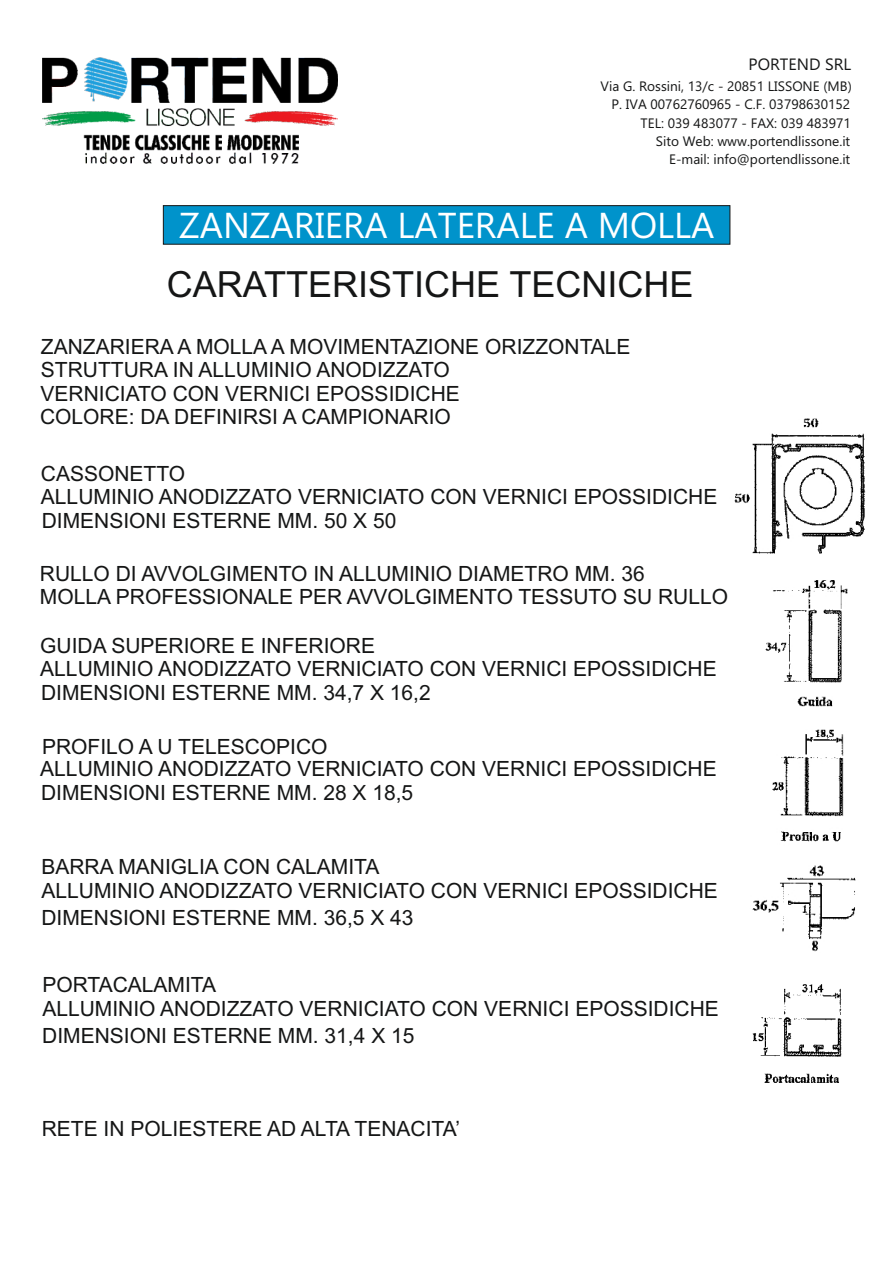
<style>
.page{position:relative;width:893px;height:1263px;background:#fff}
.page>*{position:absolute;margin:0;border:0;box-sizing:border-box;transform-origin:0 0}
.t1{font:36px "Ebrima";color:#fff}
.t2{font:36px "Arial";color:#151616}
.t3{font:21px/23.7px "Arial";color:#151616}
.t4{font:16.35px "Ebrima";color:#151616}
.t5{font:13.65px/18.3px "Ebrima";color:#151616;text-align:right}
</style>
<div class="page">
<img style="left:772px;top:729px;width:72px;height:113px">
<img style="left:734px;top:418px;width:132px;height:136px">
<svg style="left:163px;top:205px;width:567px;height:40px;background:#038dc1"></svg>
<img style="left:42px;top:57px;width:296px;height:106px">
<img style="left:752px;top:865px;width:104px;height:87px">
<img style="left:765px;top:580px;width:83px;height:127px">
<img style="left:752px;top:984px;width:90px;height:99px">
<p class="t4" style="left:749px;top:58px;width:104px">PORTEND SRL</p>
<p class="t5" style="left:601px;top:78px;width:253px">Via G. Rossini, 13/c - 20851 LISSONE (MB)<br>P. IVA 00762760965 - C.F. 03798630152<br>TEL: 039 483077 - FAX: 039 483971<br>Sito Web: www.portendlissone.it<br>E-mail: info@portendlissone.it</p>
<h1 class="t1" style="left:179px;top:211px;width:537px">ZANZARIERA LATERALE A MOLLA</h1>
<h1 class="t2" style="left:167px;top:271px;width:528px">CARATTERISTICHE TECNICHE</h1>
<p class="t3" style="left:40px;top:337px;width:592px">ZANZARIERA A MOLLA A MOVIMENTAZIONE ORIZZONTALE STRUTTURA IN ALLUMINIO ANODIZZATO<br>VERNICIATO CON VERNICI EPOSSIDICHE<br>COLORE: DA DEFINIRSI A CAMPIONARIO</p>
<p class="t3" style="left:41px;top:463px;width:678px">CASSONETTO<br>ALLUMINIO ANODIZZATO VERNICIATO CON VERNICI EPOSSIDICHE<br>DIMENSIONI ESTERNE MM. 50 X 50</p>
<p class="t3" style="left:40px;top:564px;width:690px">RULLO DI AVVOLGIMENTO IN ALLUMINIO DIAMETRO MM. 36<br>MOLLA PROFESSIONALE PER AVVOLGIMENTO TESSUTO SU RULLO</p>
<p class="t3" style="left:40px;top:636px;width:678px">GUIDA SUPERIORE E INFERIORE<br>ALLUMINIO ANODIZZATO VERNICIATO CON VERNICI EPOSSIDICHE<br>DIMENSIONI ESTERNE MM. 34,7 X 16,2</p>
<p class="t3" style="left:40px;top:737px;width:678px;line-height:23.2px">PROFILO A U TELESCOPICO<br>ALLUMINIO ANODIZZATO VERNICIATO CON VERNICI EPOSSIDICHE<br>DIMENSIONI ESTERNE MM. 28 X 18,5</p>
<p class="t3" style="left:41px;top:857px;width:678px">BARRA MANIGLIA CON CALAMITA<br>ALLUMINIO ANODIZZATO VERNICIATO CON VERNICI EPOSSIDICHE</p>
<p class="t3" style="left:41px;top:907px;width:374px">DIMENSIONI ESTERNE MM. 36,5 X 43</p>
<p class="t3" style="left:42px;top:975px;width:678px">PORTACALAMITA<br>ALLUMINIO ANODIZZATO VERNICIATO CON VERNICI EPOSSIDICHE</p>
<p class="t3" style="left:42px;top:1025px;width:374px">DIMENSIONI ESTERNE MM. 31,4 X 15</p>
<p class="t3" style="left:42px;top:1118px;width:420px">RETE IN POLIESTERE AD ALTA TENACITA’</p>
</div>
